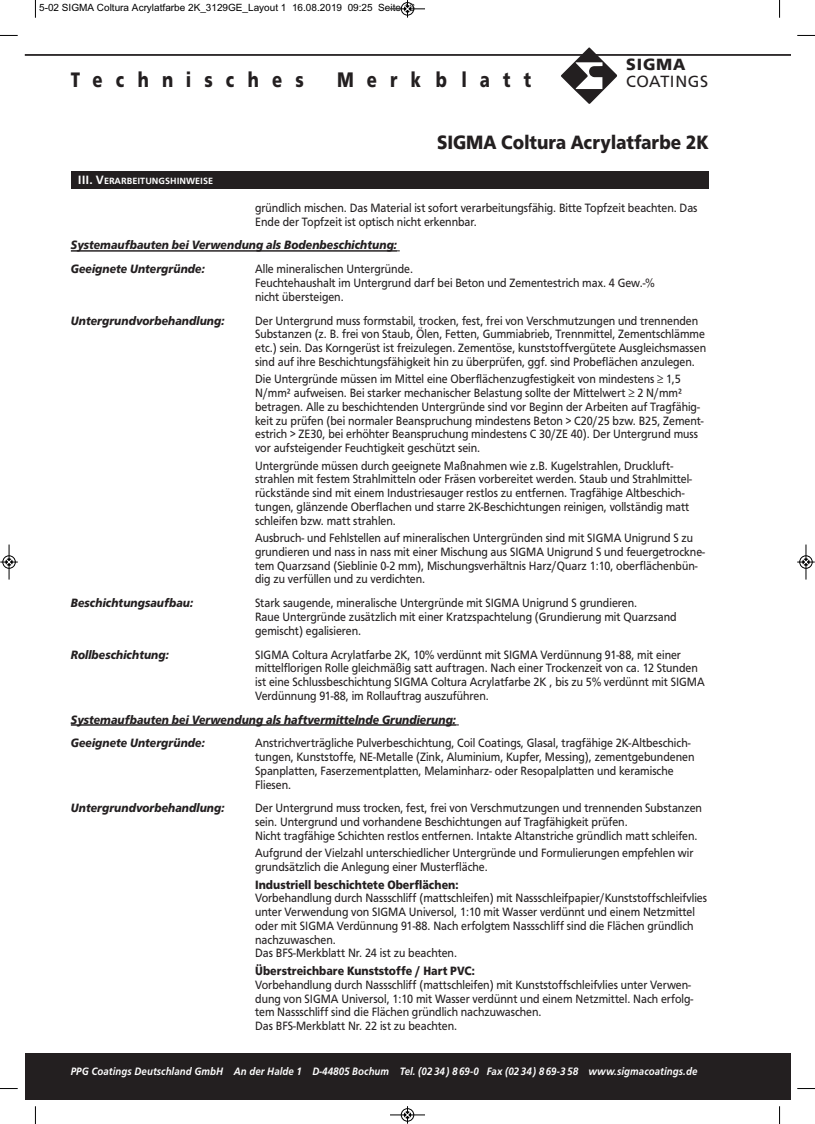
<style>
.page{position:relative;width:815px;height:1124px;background:#fff}
.page>*{position:absolute;margin:0;border:0;box-sizing:border-box;transform-origin:0 0}
.t1{font:700 21.88px "Frutus T";letter-spacing:.75em;color:#231f20;scale:.8 1}
.t2{font:700 20px "Frutus T";color:#231f20;scale:.9 1}
.t3{font:16.88px "Frutus T";color:#231f20}
.t4{font:700 16.88px "Frutus T";color:#231f20}
.t5{font:12.5px/13.8px "Frutus T";color:#231f20;scale:.9 1}
.t6{font:italic 700 12.5px/23.8px "Frutus T";color:#231f20;scale:.9 1}
.t7{font:700 12.5px "Frutus T";color:#231f20;scale:.9 1}
.t8{font:italic 500 11.12px "Frutus T";letter-spacing:.01em;color:#fff;scale:.9 1}
.t9{font:10px "Arial";color:#000}
.t10{font:500 9.38px "Frutus T";color:#fff}
.s1{font-size:12.5px}
</style>
<div class="page">
<div style="left:25px;top:1052px;width:765px;height:46px;background:#231f20"></div>
<hr style="left:25px;top:54px;width:765px;height:2px;background:#231f20">
<svg style="left:561px;top:47px;width:56px;height:57px"></svg>
<hr style="left:71px;top:250px;width:326px;height:1px;background:#231f20">
<hr style="left:71px;top:724px;width:385px;height:1px;background:#231f20">
<div style="left:71px;top:171px;width:638px;height:18px;background:#231f20"></div>
<svg style="left:35px;top:0;width:1px;height:18px"></svg>
<svg style="left:0;top:35px;width:18px;height:1px"></svg>
<svg style="left:779px;top:0;width:1px;height:18px"></svg>
<svg style="left:797px;top:35px;width:18px;height:1px"></svg>
<svg style="left:35px;top:1106px;width:1px;height:17px"></svg>
<svg style="left:0;top:1088px;width:18px;height:1px"></svg>
<svg style="left:779px;top:1106px;width:1px;height:17px"></svg>
<svg style="left:797px;top:1088px;width:18px;height:1px"></svg>
<div style="left:401px;top:2px;width:13px;height:14px;border:1px solid #fff;border-radius:50%"></div>
<hr style="left:390px;top:9px;width:35px;height:1px;background:#000">
<div style="left:401px;top:2px;width:13px;height:13px;border:1px solid #000;border-radius:50%"></div>
<svg style="left:404px;top:0;width:7px;height:18px"></svg>
<hr style="left:390px;top:1114px;width:35px;height:1px;background:#000">
<div style="left:401px;top:1108px;width:13px;height:13px;border:1px solid #000;border-radius:50%"></div>
<svg style="left:404px;top:1106px;width:7px;height:17px"></svg>
<div style="left:2px;top:555px;width:14px;height:13px;border:1px solid #fff;border-radius:50%"></div>
<hr style="left:9px;top:544px;width:1px;height:35px;background:#000">
<div style="left:3px;top:555px;width:12px;height:13px;border:1px solid #000;border-radius:50%"></div>
<svg style="left:0;top:558px;width:18px;height:7px"></svg>
<div style="left:799px;top:555px;width:14px;height:13px;border:1px solid #fff;border-radius:50%"></div>
<hr style="left:806px;top:544px;width:1px;height:35px;background:#000">
<div style="left:800px;top:555px;width:12px;height:13px;border:1px solid #000;border-radius:50%"></div>
<svg style="left:797px;top:558px;width:18px;height:7px"></svg>
<p class="t9" style="left:39px;top:2px;width:377px">5-02 SIGMA Coltura Acrylatfarbe 2K_3129GE_Layout 1 16.08.2019 09:25 Seite 16</p>
<h1 class="t1" style="left:71px;top:66px;width:293px">Technisches</h1>
<h1 class="t1" style="left:337px;top:66px;width:244px">Merkblatt</h1>
<h3 class="t4" style="left:626px;top:55px;width:61px">SIGM A</h3>
<h3 class="t3" style="left:626px;top:71px;width:84px">C O A TIN GS</h3>
<p class="t10" style="left:78px;top:175px;width:137px"><span class="s1">III. V</span>ERARBEITUNGSHINWEISE</p>
<h2 class="t2" style="left:437px;top:130px;width:303px">SIGMA Coltura Acrylatfarbe 2K</h2>
<p class="t5" style="left:255px;top:201px;width:493px">gründlich mischen. Das Material ist sofort verarbeitungsfähig. Bitte Topfzeit beachten. Das<br>Ende der Topfzeit ist optisch nicht erkennbar.</p>
<p class="t6" style="left:71px;top:233px;width:364px">Systemaufbauten bei Verwendung als Bodenbeschichtung:<br>Geeignete Untergründe:</p>
<p class="t5" style="left:255px;top:262px;width:446px">Alle mineralischen Untergründe.<br>Feuchtehaushalt im Untergrund darf bei Beton und Zementestrich max. 4 Gew.-% nicht übersteigen.</p>
<p class="t6" style="left:71px;top:308px;width:172px">Untergrundvorbehandlung:</p>
<p class="t5" style="left:255px;top:313px;width:503px">Der Untergrund muss formstabil, trocken, fest, frei von Verschmutzungen und trennenden Substanzen (z. B. frei von Staub, Ölen, Fetten, Gummiabrieb, Trennmittel, Zementschlämme etc.) sein. Das Korngerüst ist freizulegen. Zementöse, kunststoffvergütete Ausgleichsmassen sind auf ihre Beschichtungsfähigkeit hin zu überprüfen, ggf. sind Probeflächen anzulegen.</p>
<p class="t5" style="left:255px;top:372px;width:500px">Die Untergründe müssen im Mittel eine Oberflächenzugfestigkeit von mindestens ≥ 1,5<br>N/mm² aufweisen. Bei starker mechanischer Belastung sollte der Mittelwert ≥ 2 N/mm² betragen. Alle zu beschichtenden Untergründe sind vor Beginn der Arbeiten auf Tragfähig&shy;keit zu prüfen (bei normaler Beanspruchung mindestens Beton &gt; C20/25 bzw. B25, Zement&shy;estrich &gt; ZE30, bei erhöhter Beanspruchung mindestens C 30/ZE 40). Der Untergrund muss vor aufsteigender Feuchtigkeit geschützt sein.</p>
<p class="t5" style="left:255px;top:458px;width:487px">Untergründe müssen durch geeignete Maßnahmen wie z.B. Kugelstrahlen, Druckluft&shy;strahlen mit festem Strahlmitteln oder Fräsen vorbereitet werden. Staub und Strahlmittel&shy;rückstände sind mit einem Industriesauger restlos zu entfernen. Tragfähige Altbeschich&shy;tungen, glänzende Oberflachen und starre 2K-Beschichtungen reinigen, vollständig matt schleifen bzw. matt strahlen.</p>
<p class="t5" style="left:255px;top:531px;width:501px">Ausbruch- und Fehlstellen auf mineralischen Untergründen sind mit SIGMA Unigrund S zu grundieren und nass in nass mit einer Mischung aus SIGMA Unigrund S und feuergetrockne&shy;tem Quarzsand (Sieblinie 0-2 mm), Mischungsverhältnis Harz/Quarz 1:10, oberflächenbün&shy;dig zu verfüllen und zu verdichten.</p>
<p class="t6" style="left:71px;top:591px;width:137px">Beschichtungsaufbau:</p>
<p class="t5" style="left:255px;top:596px;width:470px">Stark saugende, mineralische Untergründe mit SIGMA Unigrund S grundieren.<br>Raue Untergründe zusätzlich mit einer Kratzspachtelung (Grundierung mit Quarzsand gemischt) egalisieren.</p>
<p class="t6" style="left:71px;top:642px;width:110px">Rollbeschichtung:</p>
<p class="t5" style="left:255px;top:647px;width:501px">SIGMA Coltura Acrylatfarbe 2K, 10% verdünnt mit SIGMA Verdünnung 91-88, mit einer mittelflorigen Rolle gleichmäßig satt auftragen. Nach einer Trockenzeit von ca. 12 Stunden ist eine Schlussbeschichtung SIGMA Coltura Acrylatfarbe 2K , bis zu 5% verdünnt mit SIGMA Verdünnung 91-88, im Rollauftrag auszuführen.</p>
<p class="t6" style="left:71px;top:707px;width:429px">Systemaufbauten bei Verwendung als haftvermittelnde Grundierung:<br>Geeignete Untergründe:</p>
<p class="t5" style="left:255px;top:736px;width:490px">Anstrichverträgliche Pulverbeschichtung, Coil Coatings, Glasal, tragfähige 2K-Altbeschich&shy;tungen, Kunststoffe, NE-Metalle (Zink, Aluminium, Kupfer, Messing), zementgebundenen Spanplatten, Faserzementplatten, Melaminharz- oder Resopalplatten und keramische Fliesen.</p>
<p class="t6" style="left:71px;top:796px;width:172px">Untergrundvorbehandlung:</p>
<p class="t5" style="left:255px;top:801px;width:498px">Der Untergrund muss trocken, fest, frei von Verschmutzungen und trennenden Substanzen sein. Untergrund und vorhandene Beschichtungen auf Tragfähigkeit prüfen.<br>Nicht tragfähige Schichten restlos entfernen. Intakte Altanstriche gründlich matt schleifen.</p>
<p class="t5" style="left:255px;top:846px;width:489px">Aufgrund der Vielzahl unterschiedlicher Untergründe und Formulierungen empfehlen wir grundsätzlich die Anlegung einer Musterfläche.</p>
<p class="t7" style="left:255px;top:876px;width:227px">Industriell beschichtete Oberflächen:</p>
<p class="t5" style="left:255px;top:891px;width:504px">Vorbehandlung durch Nassschliff (mattschleifen) mit Nassschleifpapier/Kunststoffschleifvlies unter Verwendung von SIGMA Universol, 1:10 mit Wasser verdünnt und einem Netzmittel oder mit SIGMA Verdünnung 91-88. Nach erfolgtem Nassschliff sind die Flächen gründlich nachzuwaschen.<br>Das BFS-Merkblatt Nr. 24 ist zu beachten.</p>
<p class="t7" style="left:255px;top:963px;width:245px">Überstreichbare Kunststoffe / Hart PVC:</p>
<p class="t5" style="left:255px;top:977px;width:488px">Vorbehandlung durch Nassschliff (mattschleifen) mit Kunststoffschleifvlies unter Verwen&shy;dung von SIGMA Universol, 1:10 mit Wasser verdünnt und einem Netzmittel. Nach erfolg&shy;tem Nassschliff sind die Flächen gründlich nachzuwaschen.<br>Das BFS-Merkblatt Nr. 22 ist zu beachten.</p>
<p class="t8" style="left:71px;top:1064px;width:698px">PPG Coatings Deutschland GmbH An der Halde 1 D-44805 Bochum Tel. (02 34) 869-0 Fax (02 34) 869-3 58 www.sigmacoatings.de</p>
</div>
